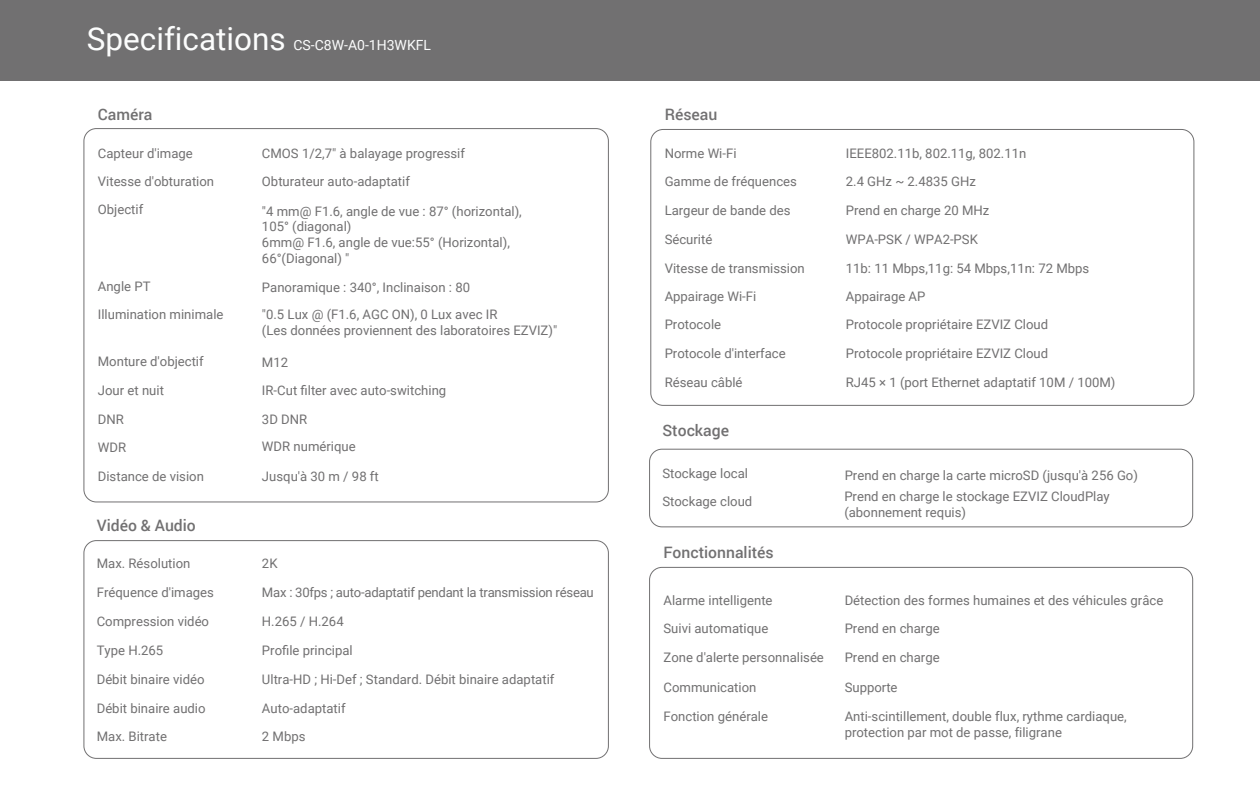
<style>
.page{position:relative;width:1260px;height:788px;background:#fff}
.page>*{position:absolute;margin:0;border:0;box-sizing:border-box;transform-origin:0 0}
.t1{font:31.5px "Roboto";color:#fcfdfd}
.t2{font:500 15.75px "Roboto";color:#717071}
.t3{font:14px "Roboto";color:#fcfdfd}
.t4{font:13.12px/15.8px "Roboto";color:#717071}
.t5{font:13.12px "Roboto";letter-spacing:-.02em;color:#717071}
</style>
<div class="page">
<div style="left:0;top:0;width:1260px;height:80px;background:#717071"></div>
<div style="left:83px;top:540px;width:526px;height:218px;border:1px solid #717071;border-radius:12px"></div>
<div style="left:649px;top:448px;width:544px;height:79px;border:1px solid #717071;border-radius:12px"></div>
<div style="left:650px;top:129px;width:544px;height:277px;border:1px solid #717071;border-radius:12px"></div>
<div style="left:649px;top:567px;width:544px;height:191px;border:1px solid #717071;border-radius:12px"></div>
<h1 class="t1" style="left:87px;top:16px;width:200px">Specifications</h1>
<p class="t3" style="left:294px;top:35px;width:139px">CS-C8W-A0-1H3WKFL</p>
<p class="t2" style="left:98px;top:103px;width:56px">Caméra</p>
<p class="t4" style="left:98px;top:144px;width:97px">Capteur d'image</p>
<p class="t4" style="left:262px;top:144px;width:205px">CMOS 1/2,7" à balayage progressif</p>
<p class="t4" style="left:98px;top:173px;width:118px">Vitesse d'obturation</p>
<p class="t4" style="left:262px;top:173px;width:149px">Obturateur auto-adaptatif</p>
<p class="t4" style="left:98px;top:201px;width:47px">Objectif</p>
<p class="t4" style="left:262px;top:203px;width:261px">"4 mm@ F1.6, angle de vue : 87° (horizontal),<br>105° (diagonal)<br>6mm@ F1.6, angle de vue:55° (Horizontal),<br>66°(Diagonal) "</p>
<p class="t4" style="left:98px;top:278px;width:54px">Angle PT</p>
<p class="t4" style="left:262px;top:278px;width:210px">Panoramique : 340°, Inclinaison : 80</p>
<p class="t4" style="left:98px;top:306px;width:127px">Illumination minimale</p>
<p class="t4" style="left:262px;top:306px;width:297px">"0.5 Lux @ (F1.6, AGC ON), 0 Lux avec IR<br>(Les données proviennent des laboratoires EZVIZ)"</p>
<p class="t4" style="left:98px;top:352px;width:107px">Monture d'objectif</p>
<p class="t4" style="left:262px;top:353px;width:28px">M12</p>
<p class="t4" style="left:98px;top:382px;width:68px">Jour et nuit</p>
<p class="t4" style="left:262px;top:382px;width:186px">IR-Cut filter avec auto-switching</p>
<p class="t4" style="left:98px;top:405px;width:30px;line-height:28.3px">DNR<br>WDR</p>
<p class="t4" style="left:262px;top:411px;width:47px">3D DNR</p>
<p class="t4" style="left:262px;top:438px;width:95px">WDR numérique</p>
<p class="t4" style="left:98px;top:468px;width:108px">Distance de vision</p>
<p class="t4" style="left:262px;top:468px;width:118px">Jusqu'à 30 m / 98 ft</p>
<p class="t2" style="left:97px;top:514px;width:101px">Vidéo &amp; Audio</p>
<p class="t4" style="left:97px;top:555px;width:95px">Max. Résolution</p>
<p class="t4" style="left:262px;top:555px;width:17px">2K</p>
<p class="t4" style="left:97px;top:584px;width:119px">Fréquence d'images</p>
<p class="t5" style="left:262px;top:583px;width:333px">Max : 30fps ; auto-adaptatif pendant la transmission réseau</p>
<p class="t4" style="left:97px;top:613px;width:114px">Compression vidéo</p>
<p class="t4" style="left:262px;top:613px;width:83px">H.265 / H.264</p>
<p class="t4" style="left:97px;top:642px;width:68px">Type H.265</p>
<p class="t4" style="left:262px;top:642px;width:92px">Profile principal</p>
<p class="t4" style="left:97px;top:670px;width:109px">Débit binaire vidéo</p>
<p class="t4" style="left:262px;top:670px;width:294px">Ultra-HD ; Hi-Def ; Standard. Débit binaire adaptatif</p>
<p class="t4" style="left:97px;top:699px;width:110px">Débit binaire audio</p>
<p class="t4" style="left:262px;top:699px;width:85px">Auto-adaptatif</p>
<p class="t4" style="left:97px;top:728px;width:72px">Max. Bitrate</p>
<p class="t4" style="left:262px;top:728px;width:45px">2 Mbps</p>
<p class="t2" style="left:665px;top:103px;width:54px">Réseau</p>
<p class="t4" style="left:665px;top:144px;width:73px">Norme Wi-Fi</p>
<p class="t4" style="left:846px;top:144px;width:182px">IEEE802.11b, 802.11g, 802.11n</p>
<p class="t4" style="left:665px;top:173px;width:134px">Gamme de fréquences</p>
<p class="t4" style="left:846px;top:173px;width:132px">2.4 GHz ~ 2.4835 GHz</p>
<p class="t4" style="left:665px;top:202px;width:127px">Largeur de bande des</p>
<p class="t4" style="left:846px;top:202px;width:145px">Prend en charge 20 MHz</p>
<p class="t4" style="left:665px;top:231px;width:49px">Sécurité</p>
<p class="t4" style="left:846px;top:231px;width:134px">WPA-PSK / WPA2-PSK</p>
<p class="t4" style="left:665px;top:253px;width:142px;line-height:28.1px">Vitesse de transmission<br>Appairage Wi-Fi</p>
<p class="t4" style="left:846px;top:253px;width:245px;line-height:28.1px">11b: 11 Mbps,11g: 54 Mbps,11n: 72 Mbps<br>Appairage AP</p>
<p class="t4" style="left:665px;top:316px;width:58px">Protocole</p>
<p class="t4" style="left:846px;top:316px;width:204px">Protocole propriétaire EZVIZ Cloud</p>
<p class="t4" style="left:665px;top:345px;width:123px">Protocole d'interface</p>
<p class="t4" style="left:846px;top:345px;width:204px">Protocole propriétaire EZVIZ Cloud</p>
<p class="t4" style="left:665px;top:374px;width:79px">Réseau câblé</p>
<p class="t4" style="left:846px;top:374px;width:271px">RJ45 × 1 (port Ethernet adaptatif 10M / 100M)</p>
<p class="t2" style="left:662px;top:419px;width:68px">Stockage</p>
<p class="t4" style="left:662px;top:464px;width:87px">Stockage local</p>
<p class="t4" style="left:845px;top:466px;width:295px">Prend en charge la carte microSD (jusqu'à 256 Go)</p>
<p class="t4" style="left:662px;top:492px;width:91px">Stockage cloud</p>
<p class="t4" style="left:844px;top:488px;width:267px">Prend en charge le stockage EZVIZ CloudPlay (abonnement requis)</p>
<p class="t2" style="left:664px;top:540px;width:112px">Fonctionnalités</p>
<p class="t4" style="left:664px;top:592px;width:111px">Alarme intelligente</p>
<p class="t4" style="left:845px;top:592px;width:320px">Détection des formes humaines et des véhicules grâce</p>
<p class="t4" style="left:664px;top:620px;width:106px">Suivi automatique</p>
<p class="t4" style="left:845px;top:620px;width:97px">Prend en charge</p>
<p class="t4" style="left:664px;top:649px;width:162px">Zone d'alerte personnalisée</p>
<p class="t4" style="left:845px;top:649px;width:97px">Prend en charge</p>
<p class="t4" style="left:664px;top:679px;width:94px">Communication</p>
<p class="t4" style="left:845px;top:679px;width:54px">Supporte</p>
<p class="t4" style="left:664px;top:708px;width:106px">Fonction générale</p>
<p class="t4" style="left:845px;top:708px;width:284px">Anti-scintillement, double flux, rythme cardiaque, protection par mot de passe, filigrane</p>
</div>
